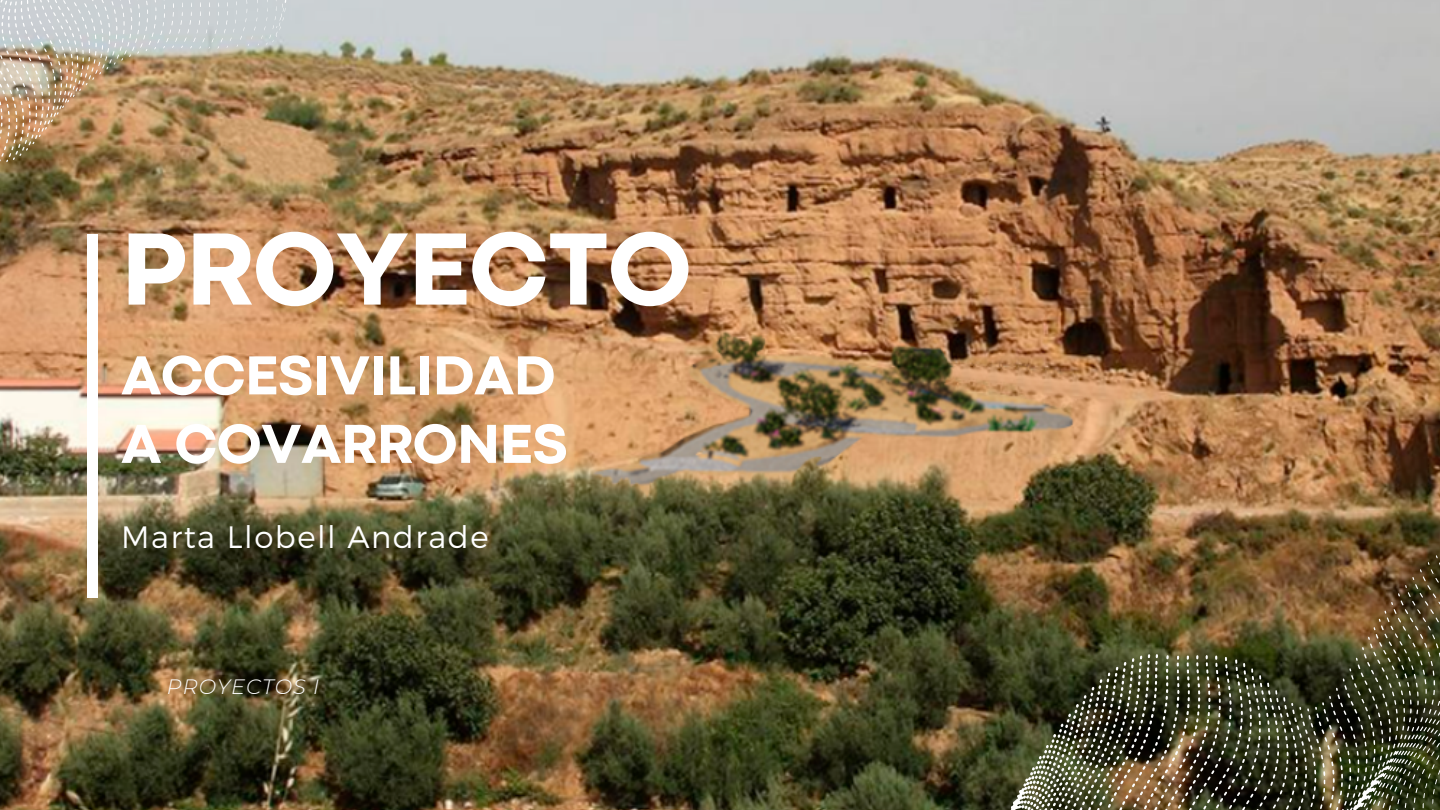
<style>
.page{position:relative;width:1440px;height:810px;background:#fff}
.page>*{position:absolute;margin:0;border:0;box-sizing:border-box;transform-origin:0 0}
.t1{font:800 107.1px "Codec Pro";color:#fff}
.t2{font:800 57.3px/68.5px "Codec Pro";color:#fff}
.t3{font:300 30.9px "Montserrat";letter-spacing:.05em;color:#fff}
.t4{font:italic 300 20.8px "Montserrat";letter-spacing:.05em;color:#fff}
</style>
<div class="page">
<img style="left:0;top:0;width:1440px;height:810px">
<div style="left:87px;top:235px;width:11px;height:363px;background:#fff"></div>
<img style="left:897px;top:483px;width:543px;height:327px">
<img style="left:0;top:0;width:332px;height:235px">
<p class="t1" style="left:121px;top:231px;width:571px">PROYECTO</p>
<p class="t2" style="left:121px;top:345px;width:448px">ACCESIVILIDAD<br>A COVARRONES</p>
<p class="t3" style="left:121px;top:517px;width:369px">Marta Llobell Andrade</p>
<p class="t4" style="left:167px;top:674px;width:154px">PROYECTOS I</p>
</div>
